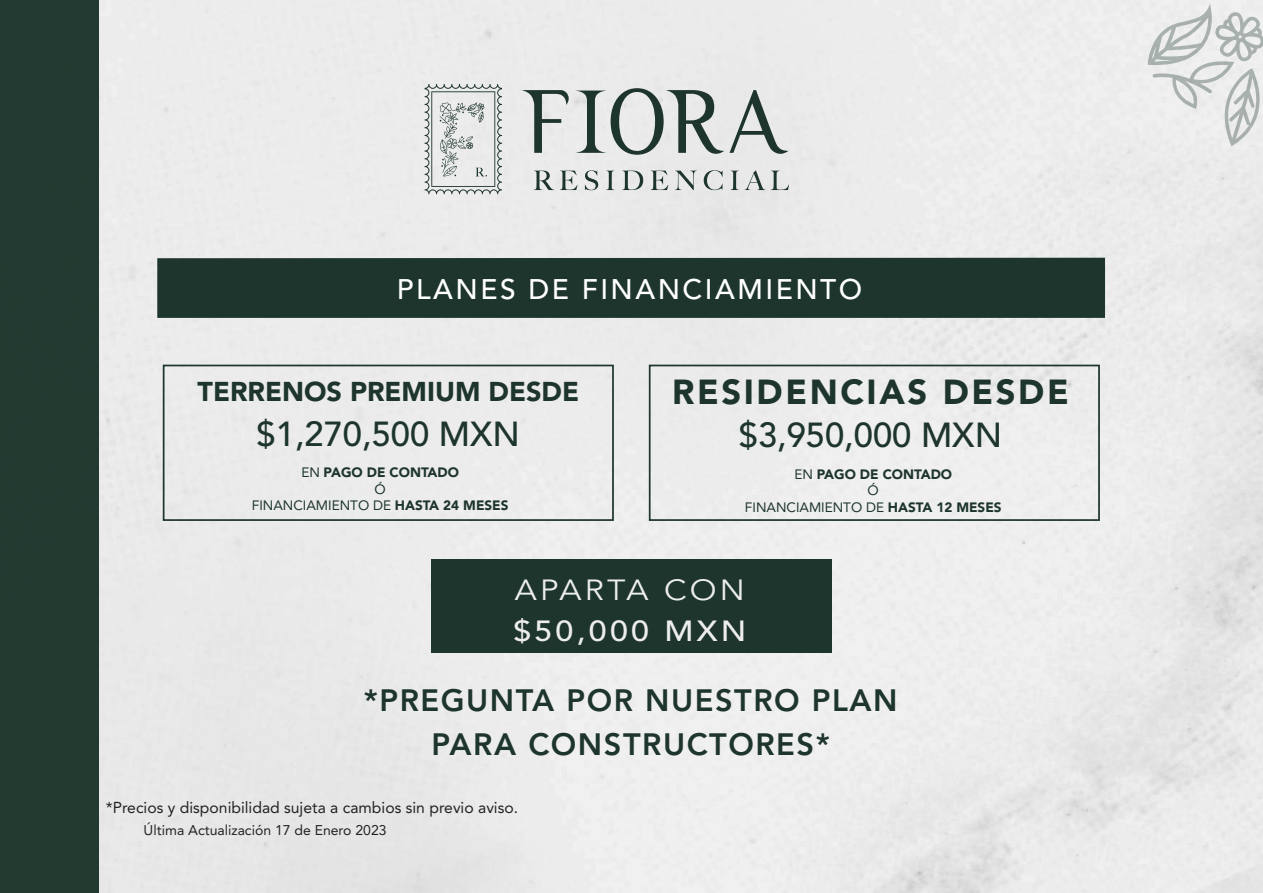
<style>
.page{position:relative;width:1263px;height:893px;background:#fff}
.page>*{position:absolute;margin:0;border:0;box-sizing:border-box;transform-origin:0 0}
.t1{font:500 34.5px "Avenir";color:#1d352c}
.t2{font:900 34.5px "Avenir";letter-spacing:.075em;color:#1d352c}
.t3{font:800 30.6px/44.4px "Avenir";letter-spacing:.05em;color:#1d352c;text-align:center}
.t4{font:500 28.95px "Avenir";letter-spacing:.1em;color:#ededee;scale:1.11 1}
.t5{font:28.95px "Avenir";letter-spacing:.1em;color:#ededee;scale:1.11 1}
.t6{font:500 28.2px "Avenir";letter-spacing:.09em;color:#fff}
.t7{font:900 27px "Avenir";color:#1d352c}
.t8{font:15.75px "Avenir";color:#222221}
.t9{font:13.95px "Avenir";color:#222221}
.t10{font:900 13.5px/16.2px "Avenir";color:#1d352c;text-align:center}
.s1{font-weight:400}
</style>
<div class="page">
<div style="left:99px;top:0;width:1164px;height:893px;background:#ebebeb"></div>
<div style="left:0;top:0;width:99px;height:893px;background:#1d352c"></div>
<svg style="left:1147px;top:3px;width:116px;height:143px"></svg>
<svg style="left:425px;top:84px;width:77px;height:110px"></svg>
<svg style="left:534px;top:171px;width:20px;height:19px"></svg>
<svg style="left:560px;top:171px;width:18px;height:19px"></svg>
<svg style="left:585px;top:170px;width:13px;height:20px"></svg>
<svg style="left:606px;top:171px;width:8px;height:19px"></svg>
<svg style="left:622px;top:171px;width:21px;height:19px"></svg>
<svg style="left:650px;top:171px;width:18px;height:19px"></svg>
<svg style="left:675px;top:171px;width:22px;height:19px"></svg>
<svg style="left:704px;top:170px;width:18px;height:20px"></svg>
<svg style="left:730px;top:170px;width:35px;height:20px"></svg>
<svg style="left:771px;top:171px;width:18px;height:19px"></svg>
<svg style="left:521px;top:88px;width:267px;height:67px"></svg>
<div style="left:157px;top:258px;width:948px;height:60px;background:#1d352c"></div>
<div style="left:649px;top:365px;width:451px;height:156px;border:2px solid #1d352c"></div>
<div style="left:431px;top:559px;width:401px;height:93px;background:#1d352c"></div>
<div style="left:163px;top:365px;width:451px;height:156px;border:2px solid #1d352c"></div>
<h3 class="t6" style="left:397px;top:265px;width:467px">PLANES DE FINANCIAMIENTO</h3>
<h1 class="t2" style="left:672px;top:362px;width:398px">RESIDENCIAS DESDE</h1>
<h1 class="t1" style="left:739px;top:405px;width:265px">$3,950,000 MXN</h1>
<h3 class="t7" style="left:198px;top:369px;width:383px">TERRENOS PREMIUM DESDE</h3>
<h1 class="t1" style="left:257px;top:404px;width:265px">$1,270,500 MXN</h1>
<p class="t10" style="left:252px;top:464px;width:258px"><span class="s1">EN</span> PAGO DE CONTADO<br><span class="s1">Ó<br>FINANCIAMIENTO DE</span> HASTA 24 MESES</p>
<p class="t10" style="left:745px;top:466px;width:258px"><span class="s1">EN</span> PAGO DE CONTADO<br><span class="s1">Ó<br>FINANCIAMIENTO DE</span> HASTA 12 MESES</p>
<h3 class="t5" style="left:515px;top:573px;width:209px">APARTA CON</h3>
<h3 class="t4" style="left:513px;top:606px;width:211px">$50,000 MXN</h3>
<h2 class="t3" style="left:364px;top:678px;width:535px">*PREGUNTA POR NUESTRO PLAN<br>PARA CONSTRUCTORES*</h2>
<p class="t8" style="left:106px;top:795px;width:414px">*Precios y disponibilidad sujeta a cambios sin previo aviso.</p>
<p class="t9" style="left:144px;top:818px;width:244px">Última Actualización 17 de Enero 2023</p>
</div>
